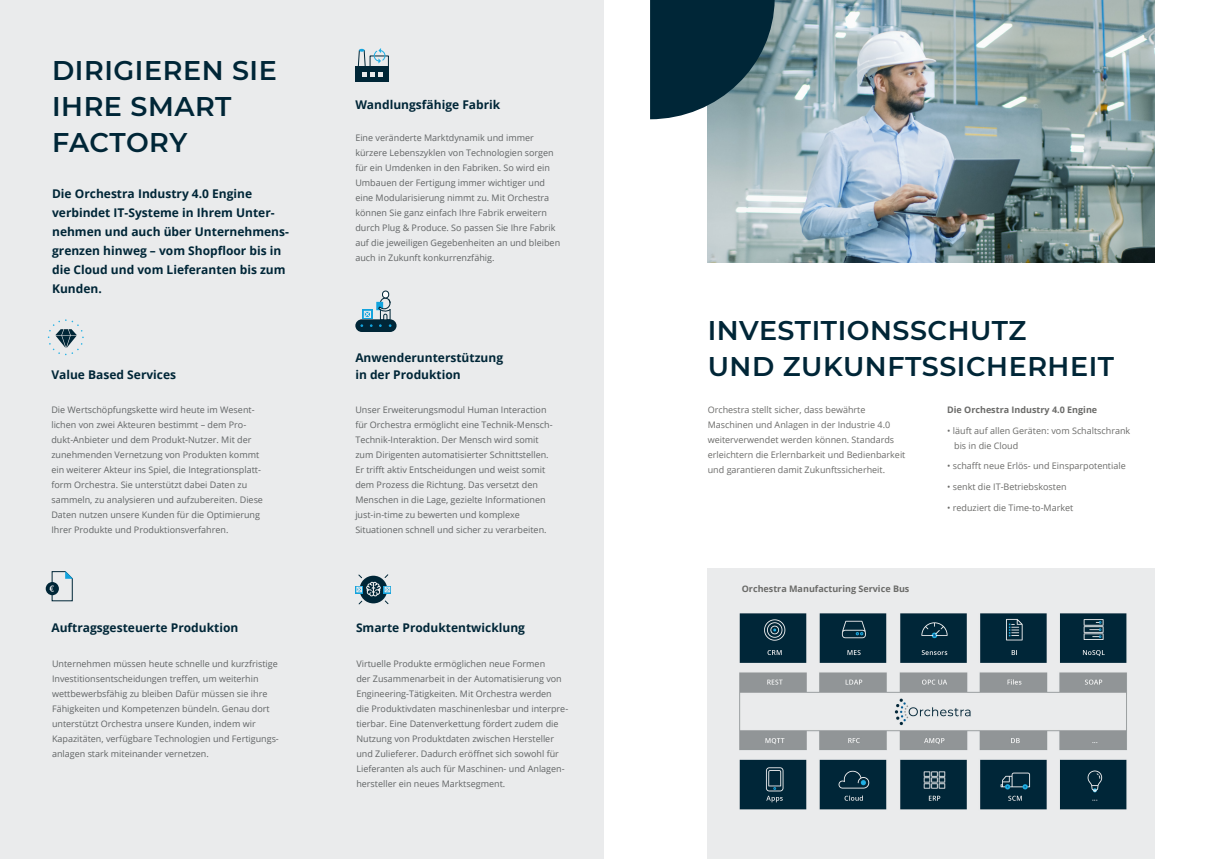
<style>
.page{position:relative;width:1208px;height:859px;background:#fff}
.page>*{position:absolute;margin:0;border:0;box-sizing:border-box;transform-origin:0 0}
.ÜBERSCHRIFT{font:600 27px/36px "Montserrat";letter-spacing:.02em;color:#002637}
.Text{font:700 12px/19px "Open Sans";color:#002637}
.Text-2{font:9px/15px "Open Sans";color:#616465}
.Text-3{font:9px/15px "Open Sans";color:#6b6b69}
.Text-4{font:700 9px "Open Sans";color:#6b6b69}
</style>
<div class="page">
<img style="left:708px;top:1px;width:446px;height:262px">
<svg style="left:650px;top:0;width:124px;height:119px;background:#1e414f"></svg>
<img style="left:708px;top:568px;width:446px;height:290px">
<div style="left:0;top:0;width:604px;height:859px;background:#eaebec"></div>
<div style="left:355px;top:66px;width:34px;height:15px;background:#002637"></div>
<svg style="left:357px;top:48px;width:32px;height:28px"></svg>
<svg style="left:47px;top:319px;width:37px;height:37px"></svg>
<div style="left:382px;top:291px;width:7px;height:7px;background:#fff;border-radius:3px"></div>
<div style="left:382px;top:291px;width:7px;height:7px;border:1px solid #002637;border-radius:3px"></div>
<div style="left:355px;top:319px;width:41px;height:13px;background:#002637;border-radius:6px"></div>
<div style="left:355px;top:586px;width:8px;height:7px;background:#13a3dd"></div>
<svg style="left:46px;top:582px;width:13px;height:13px"></svg>
<svg style="left:49px;top:571px;width:24px;height:30px"></svg>
<svg style="left:356px;top:574px;width:34px;height:31px"></svg>
<svg style="left:360px;top:297px;width:31px;height:30px"></svg>
<p class="ÜBERSCHRIFT" style="left:52px;top:51px;width:226px">DIRIGIEREN SIE<br>IHRE SMART<br>FACTORY</p>
<p class="Text" style="left:52px;top:184px;width:238px">Die Orchestra Industry 4.0 Engine verbindet IT-Systeme in Ihrem Unter&shy;nehmen und auch über Unternehmens&shy;grenzen hinweg – vom Shopfloor bis in die Cloud und vom Lieferanten bis zum<br>Kunden.</p>
<p class="Text" style="left:51px;top:365px;width:126px">Value Based Services</p>
<p class="Text-2" style="left:51px;top:402px;width:213px">Die Wertschöpfungskette wird heute im Wesent&shy;lichen von zwei Akteuren bestimmt – dem Pro&shy;dukt-Anbieter und dem Produkt-Nutzer. Mit der zunehmenden Vernetzung von Produkten kommt ein weiterer Akteur ins Spiel, die Integrationsplatt&shy;form Orchestra. Sie unterstützt dabei Daten zu sammeln, zu analysieren und aufzubereiten. Diese Daten nutzen unsere Kunden für die Optimierung Ihrer Produkte und Produktionsverfahren.</p>
<p class="Text" style="left:51px;top:618px;width:188px">Auftragsgesteuerte Produktion</p>
<p class="Text-2" style="left:52px;top:656px;width:228px">Unternehmen müssen heute schnelle und kurzfristige Investitionsentscheidungen treffen, um weiterhin wettbewerbsfähig zu bleiben Dafür müssen sie ihre Fähigkeiten und Kompetenzen bündeln. Genau dort unterstützt Orchestra unsere Kunden, indem wir Kapazitäten, verfügbare Technologien und Fertigungs&shy;anlagen stark miteinander vernetzen.</p>
<p class="Text" style="left:355px;top:94px;width:146px">Wandlungsfähige Fabrik</p>
<p class="Text-2" style="left:355px;top:130px;width:206px">Eine veränderte Marktdynamik und immer kürzere Lebenszyklen von Technologien sorgen für ein Umdenken in den Fabriken. So wird ein Umbauen der Fertigung immer wichtiger und eine Modularisierung nimmt zu. Mit Orchestra können Sie ganz einfach Ihre Fabrik erweitern durch Plug &amp; Produce. So passen Sie Ihre Fabrik auf die jeweiligen Gegebenheiten an und bleiben auch in Zukunft konkurrenzfähig.</p>
<p class="Text" style="left:355px;top:348px;width:149px;line-height:17px">Anwenderunterstützung in der Produktion</p>
<p class="Text-2" style="left:355px;top:402px;width:199px">Unser Erweiterungsmodul Human Interaction für Orchestra ermöglicht eine Technik-Mensch-Technik-Interaktion. Der Mensch wird somit zum Dirigenten automatisierter Schnittstellen.<br>Er trifft aktiv Entscheidungen und weist somit dem Prozess die Richtung. Das versetzt den Menschen in die Lage, gezielte Informationen just-in-time zu bewerten und komplexe Situationen schnell und sicher zu verarbeiten.</p>
<p class="Text" style="left:356px;top:618px;width:170px">Smarte Produktentwicklung</p>
<p class="Text-2" style="left:356px;top:656px;width:213px">Virtuelle Produkte ermöglichen neue Formen<br>der Zusammenarbeit in der Automatisierung von Engineering-Tätigkeiten. Mit Orchestra werden<br>die Produktivdaten maschinenlesbar und interpre&shy;tierbar. Eine Datenverkettung fördert zudem die Nutzung von Produktdaten zwischen Hersteller und Zulieferer. Dadurch eröffnet sich sowohl für Lieferanten als auch für Maschinen- und Anlagen&shy;hersteller ein neues Marktsegment.</p>
<p class="ÜBERSCHRIFT" style="left:708px;top:312px;width:408px">INVESTITIONSSCHUTZ<br>UND ZUKUNFTSSICHERHEIT</p>
<p class="Text-3" style="left:708px;top:402px;width:199px">Orchestra stellt sicher, dass bewährte Maschinen und Anlagen in der Industrie 4.0 weiterverwendet werden können. Standards erleichtern die Erlernbarkeit und Bedienbarkeit und garantieren damit Zukunftssicherheit.</p>
<p class="Text-4" style="left:947px;top:403px;width:152px">Die Orchestra Industry 4.0 Engine</p>
<p class="Text-3" style="left:954px;top:422px;width:178px;text-indent:-7px">• läuft auf allen Geräten: vom Schaltschrank bis in die Cloud</p>
<p class="Text-3" style="left:947px;top:458px;width:180px">• schafft neue Erlös- und Einsparpotentiale</p>
<p class="Text-3" style="left:947px;top:479px;width:121px">• senkt die IT-Betriebskosten</p>
<p class="Text-3" style="left:947px;top:499px;width:128px">• reduziert die Time-to-Market</p>
<p class="Text-4" style="left:742px;top:583px;width:169px">Orchestra Manufacturing Service Bus</p>
</div>
